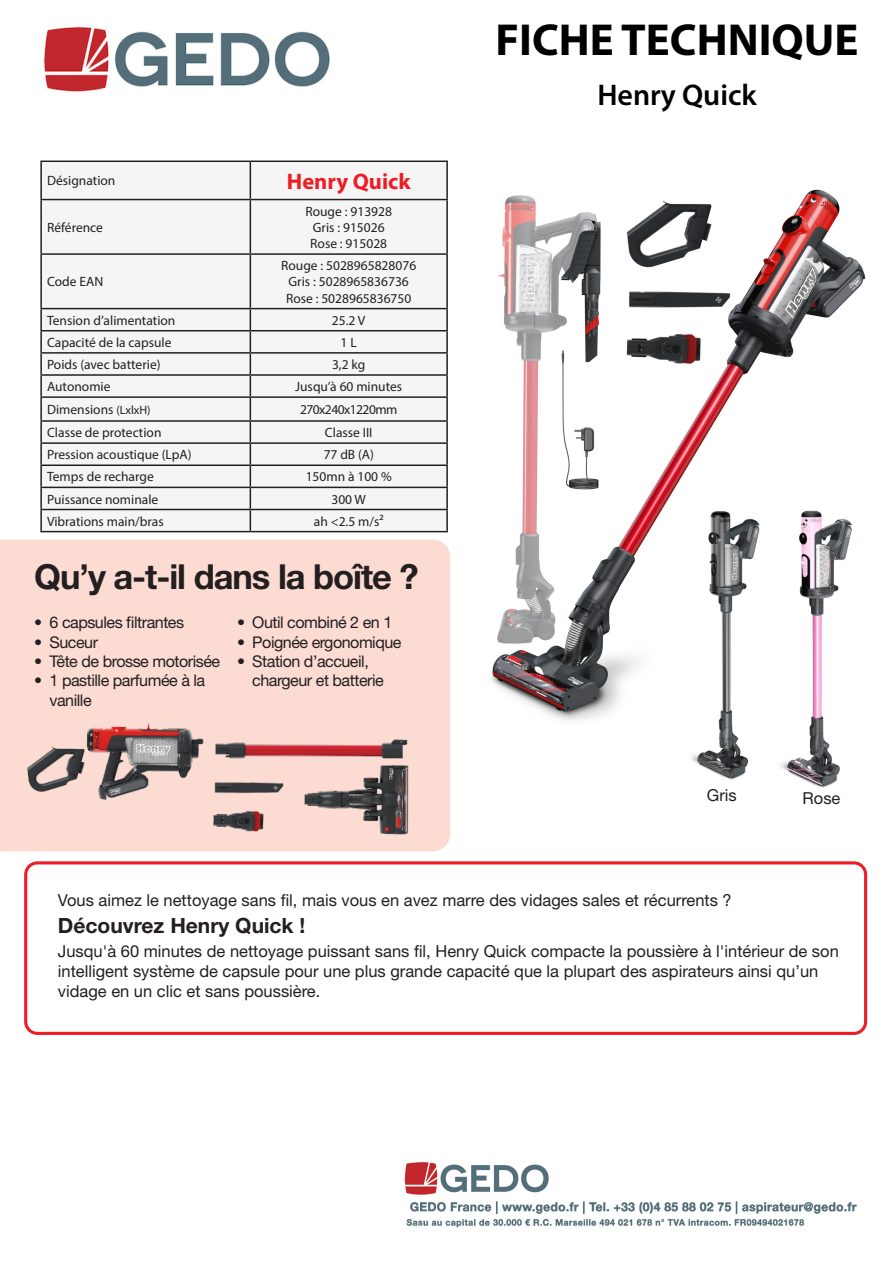
<style>
.page{position:relative;width:893px;height:1263px;background:#fff}
.page>*{position:absolute;margin:0;border:0;box-sizing:border-box;transform-origin:0 0}
.t1{font:700 45px "Myriad Pro";color:#000}
.t2{font:700 34.5px "Helvetica Neue LT Pro";letter-spacing:-.03em;color:#231f20}
.t3{font:600 30px "Myriad Pro";color:#000}
.t4{font:700 22.5px "Myriad Pro";color:#ee1d23}
.t5{font:700 21px "Helvetica Neue LT Pro";color:#231f20}
.t6{font:16.5px/19.8px "Helvetica Neue LT Pro";color:#231f20}
.t7{font:16.05px/19.4px "Helvetica Neue LT Pro";letter-spacing:-.03em;color:#231f20}
.t8{font:13.5px "Myriad Pro";color:#231f20}
.t9{font:13.5px "Myriad Pro";letter-spacing:-.04em;color:#231f20}
.s1{font-size:12px}
</style>
<div class="page">
<div style="left:24px;top:861px;width:843px;height:174px;border:3px solid #ee1c26;border-radius:12px"></div>
<img style="left:490px;top:189px;width:376px;height:532px">
<div style="left:42px;top:162px;width:404px;height:369px;background:#f5f5f6"></div>
<hr style="left:40px;top:161px;width:210px;height:1px;background:#231f20">
<hr style="left:40px;top:162px;width:2px;height:37px;background:#231f20">
<hr style="left:250px;top:161px;width:198px;height:1px;background:#231f20">
<hr style="left:250px;top:162px;width:1px;height:37px;background:#231f20">
<hr style="left:446px;top:162px;width:2px;height:37px;background:#231f20">
<hr style="left:40px;top:199px;width:210px;height:1px;background:#231f20">
<hr style="left:40px;top:200px;width:2px;height:53px;background:#231f20">
<hr style="left:250px;top:199px;width:198px;height:1px;background:#231f20">
<hr style="left:250px;top:200px;width:1px;height:53px;background:#231f20">
<hr style="left:446px;top:200px;width:2px;height:53px;background:#231f20">
<hr style="left:40px;top:253px;width:210px;height:2px;background:#231f20">
<hr style="left:40px;top:255px;width:2px;height:53px;background:#231f20">
<hr style="left:250px;top:253px;width:198px;height:2px;background:#231f20">
<hr style="left:250px;top:255px;width:1px;height:53px;background:#231f20">
<hr style="left:446px;top:255px;width:2px;height:53px;background:#231f20">
<hr style="left:40px;top:308px;width:210px;height:1px;background:#231f20">
<hr style="left:40px;top:309px;width:2px;height:21px;background:#231f20">
<hr style="left:250px;top:308px;width:198px;height:1px;background:#231f20">
<hr style="left:446px;top:309px;width:2px;height:21px;background:#231f20">
<hr style="left:40px;top:330px;width:210px;height:1px;background:#231f20">
<hr style="left:40px;top:331px;width:2px;height:21px;background:#231f20">
<hr style="left:250px;top:330px;width:198px;height:1px;background:#231f20">
<hr style="left:446px;top:331px;width:2px;height:21px;background:#231f20">
<hr style="left:40px;top:352px;width:210px;height:2px;background:#231f20">
<hr style="left:40px;top:354px;width:2px;height:20px;background:#231f20">
<hr style="left:250px;top:352px;width:198px;height:2px;background:#231f20">
<hr style="left:446px;top:354px;width:2px;height:20px;background:#231f20">
<hr style="left:40px;top:374px;width:210px;height:2px;background:#231f20">
<hr style="left:40px;top:376px;width:2px;height:20px;background:#231f20">
<hr style="left:250px;top:374px;width:198px;height:2px;background:#231f20">
<hr style="left:446px;top:376px;width:2px;height:20px;background:#231f20">
<hr style="left:40px;top:396px;width:210px;height:2px;background:#231f20">
<hr style="left:40px;top:398px;width:2px;height:22px;background:#231f20">
<hr style="left:250px;top:396px;width:198px;height:2px;background:#231f20">
<hr style="left:446px;top:398px;width:2px;height:22px;background:#231f20">
<hr style="left:40px;top:420px;width:210px;height:2px;background:#231f20">
<hr style="left:40px;top:422px;width:2px;height:20px;background:#231f20">
<hr style="left:250px;top:420px;width:198px;height:2px;background:#231f20">
<hr style="left:446px;top:422px;width:2px;height:20px;background:#231f20">
<hr style="left:40px;top:442px;width:210px;height:2px;background:#231f20">
<hr style="left:40px;top:444px;width:2px;height:20px;background:#231f20">
<hr style="left:250px;top:442px;width:198px;height:2px;background:#231f20">
<hr style="left:446px;top:444px;width:2px;height:20px;background:#231f20">
<hr style="left:40px;top:464px;width:210px;height:2px;background:#231f20">
<hr style="left:40px;top:466px;width:2px;height:21px;background:#231f20">
<hr style="left:250px;top:464px;width:198px;height:2px;background:#231f20">
<hr style="left:446px;top:466px;width:2px;height:21px;background:#231f20">
<hr style="left:40px;top:487px;width:210px;height:1px;background:#231f20">
<hr style="left:40px;top:488px;width:2px;height:21px;background:#231f20">
<hr style="left:250px;top:487px;width:198px;height:1px;background:#231f20">
<hr style="left:446px;top:488px;width:2px;height:21px;background:#231f20">
<hr style="left:40px;top:509px;width:210px;height:1px;background:#231f20">
<hr style="left:40px;top:510px;width:2px;height:21px;background:#231f20">
<hr style="left:250px;top:509px;width:198px;height:1px;background:#231f20">
<svg style="left:250px;top:309px;width:1px;height:222px"></svg>
<hr style="left:446px;top:510px;width:2px;height:21px;background:#231f20">
<hr style="left:40px;top:531px;width:210px;height:1px;background:#231f20">
<hr style="left:250px;top:531px;width:198px;height:1px;background:#231f20">
<div style="left:0;top:540px;width:450px;height:311px;background:#fbdbd2"></div>
<img style="left:24px;top:715px;width:395px;height:132px">
<img style="left:689px;top:507px;width:76px;height:273px">
<img style="left:766px;top:509px;width:93px;height:279px">
<img style="left:43px;top:26px;width:287px;height:66px">
<img style="left:404px;top:1162px;width:453px;height:66px">
<p class="t8" style="left:47px;top:173px;width:70px">Désignation</p>
<p class="t4" style="left:287px;top:167px;width:125px">Henry Quick</p>
<p class="t8" style="left:47px;top:219px;width:57px">Référence</p>
<p class="t8" style="left:305px;top:203px;width:88px">Rouge : 913928</p>
<p class="t8" style="left:313px;top:219px;width:73px">Gris : 915026</p>
<p class="t8" style="left:310px;top:235px;width:78px">Rose : 915028</p>
<p class="t8" style="left:47px;top:274px;width:58px">Code EAN</p>
<p class="t8" style="left:281px;top:257px;width:137px">Rouge : 5028965828076</p>
<p class="t8" style="left:289px;top:274px;width:122px">Gris : 5028965836736</p>
<p class="t8" style="left:286px;top:290px;width:127px">Rose : 5028965836750</p>
<p class="t8" style="left:47px;top:312px;width:130px">Tension d’alimentation</p>
<p class="t8" style="left:332px;top:312px;width:35px">25.2 V</p>
<p class="t8" style="left:47px;top:334px;width:126px">Capacité de la capsule</p>
<p class="t8" style="left:341px;top:334px;width:18px">1 L</p>
<p class="t8" style="left:47px;top:356px;width:115px">Poids (avec batterie)</p>
<p class="t8" style="left:332px;top:356px;width:35px">3,2 kg</p>
<p class="t8" style="left:47px;top:378px;width:65px">Autonomie</p>
<p class="t8" style="left:295px;top:378px;width:108px">Jusqu’à 60 minutes</p>
<p class="t8" style="left:47px;top:401px;width:105px">Dimensions <span class="s1">(LxlxH)</span></p>
<p class="t9" style="left:300px;top:401px;width:99px">270x240x1220mm</p>
<p class="t8" style="left:47px;top:424px;width:116px">Classe de protection</p>
<p class="t8" style="left:325px;top:424px;width:49px">Classe III</p>
<p class="t8" style="left:47px;top:446px;width:146px">Pression acoustique (LpA)</p>
<p class="t8" style="left:324px;top:446px;width:52px">77 dB (A)</p>
<p class="t8" style="left:47px;top:468px;width:108px">Temps de recharge</p>
<p class="t8" style="left:306px;top:468px;width:88px">150mn à 100 %</p>
<p class="t8" style="left:47px;top:491px;width:113px">Puissance nominale</p>
<p class="t8" style="left:331px;top:491px;width:36px">300 W</p>
<p class="t8" style="left:47px;top:513px;width:118px">Vibrations main/bras</p>
<p class="t8" style="left:314px;top:513px;width:71px">ah &lt;2.5 m/s²</p>
<p class="t2" style="left:34px;top:556px;width:386px">Qu’y a-t-il dans la boîte ?</p>
<p class="t7" style="left:34px;top:612px;width:151px">• 6 capsules filtrantes</p>
<p class="t7" style="left:34px;top:632px;width:65px">• Suceur</p>
<p class="t7" style="left:34px;top:651px;width:187px">• Tête de brosse motorisée</p>
<p class="t7" style="left:50px;top:670px;width:157px;text-indent:-15px">• 1 pastille parfumée à la vanille</p>
<p class="t7" style="left:237px;top:612px;width:157px">• Outil combiné 2 en 1</p>
<p class="t7" style="left:237px;top:632px;width:166px">• Poignée ergonomique</p>
<p class="t7" style="left:252px;top:651px;width:133px;text-indent:-15px">• Station d’accueil, chargeur et batterie</p>
<p class="t1" style="left:496px;top:11px;width:365px">FICHE TECHNIQUE</p>
<p class="t3" style="left:597px;top:76px;width:161px">Henry Quick</p>
<p class="t6" style="left:707px;top:785px;width:31px">Gris</p>
<p class="t6" style="left:802px;top:787px;width:39px">Rose</p>
<p class="t6" style="left:58px;top:890px;width:675px">Vous aimez le nettoyage sans fil, mais vous en avez marre des vidages sales et récurrents ?</p>
<p class="t5" style="left:58px;top:913px;width:249px">Découvrez Henry Quick !</p>
<p class="t6" style="left:58px;top:941px;width:782px">Jusqu'à 60 minutes de nettoyage puissant sans fil, Henry Quick compacte la poussière à l'intérieur de son intelligent système de capsule pour une plus grande capacité que la plupart des aspirateurs ainsi qu’un vidage en un clic et sans poussière.</p>
</div>
